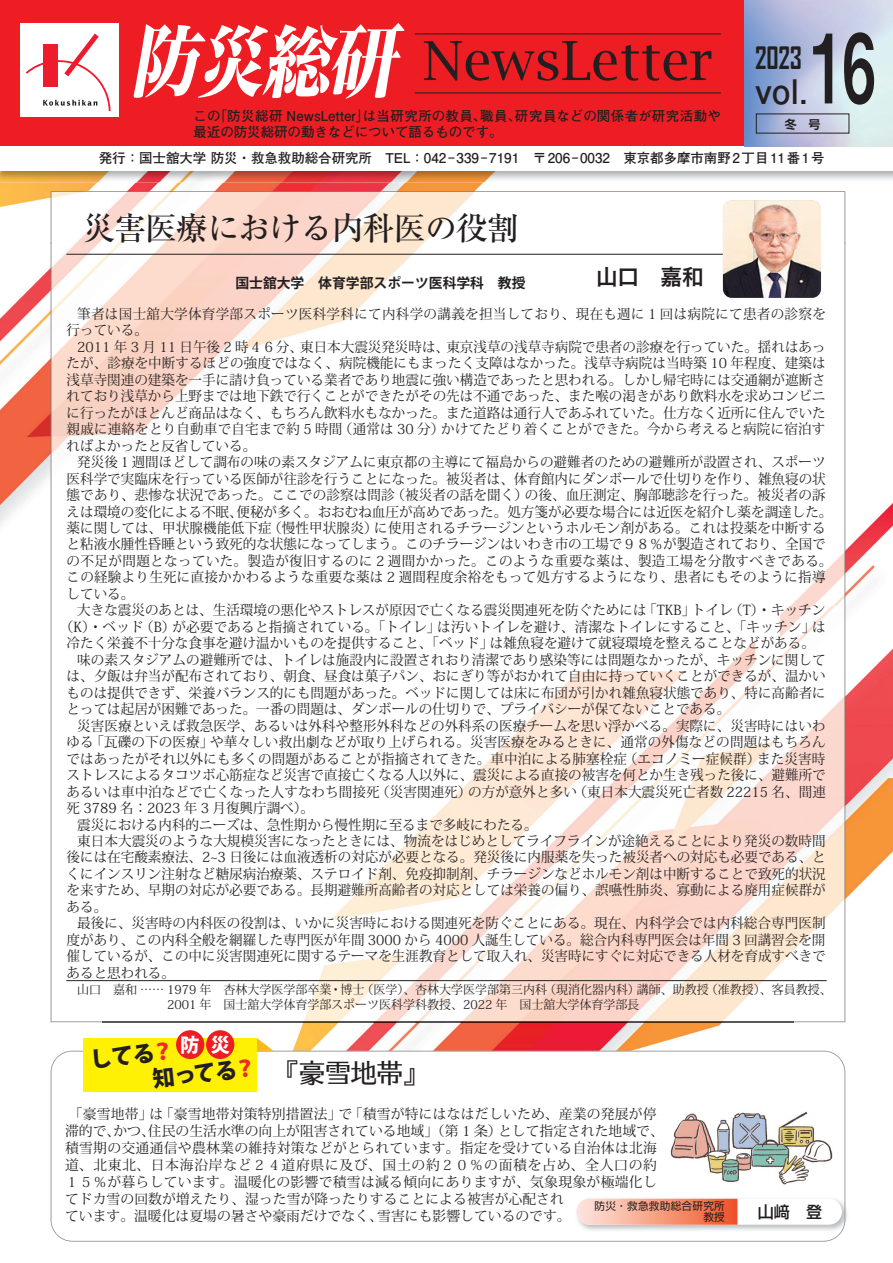
<style>
.page{position:relative;width:893px;height:1263px;background:#fff}
.page>*{position:absolute;margin:0;border:0;box-sizing:border-box;transform-origin:0 0}
.t1{font:700 95.7px "Mi Go MB1 Std De";color:#231f20;scale:.65 1}
.t2{font:54px "Lucida Bright";letter-spacing:-.005em;color:#231f20}
.t3{font:700 33.9px "Futo Go B101 Pro";color:#231f20}
.t4{font:500 31.95px "Ryumin Pro";letter-spacing:-.025em;color:#231f20}
.t5{font:700 29.55px "Agency FB";color:#231f20;scale:.88 1}
.t6{font:26.55px "UD Typos 510 Std";color:#231f20}
.t7{font:800 22.35px/25.5px "Koz Go Pro";color:#231f20}
.t8{font:21.75px "Hira Kaku Pro N W6";color:#231f20}
.t9{font:800 19.2px "Koz Go Pro";color:#fff}
.t10{font:500 16.05px "Shin Go Pro";color:#231f20}
.t11{font:13.8px/16.5px "Koz Min Pr 6 N";letter-spacing:.005em;color:#231f20}
.t12{font:13.8px/16.5px "Koz Min Pr 6 N";letter-spacing:.025em;color:#231f20}
.t13{font:700 13.8px "Koz Go Pro";color:#231f20}
.t14{font:700 13.5px/15.9px "Futo Go B101 Pro";letter-spacing:-.005em;color:#231f20}
.t15{font:12.15px/15.5px "Koz Min Pr 6 N";color:#231f20}
.t16{font:700 12px "Shin Go Pro De";color:#231f20}
.t17{font:10.65px/11.1px "Shin Go Pro";letter-spacing:.025em;color:#231f20;text-align:right}
.s1{font-family:"Hira Min Std N W8";font-style:italic;font-size:78.6px;color:#fff}
.s2{color:#ee2928}
</style>
<div class="page">
<img style="left:0;top:0;width:893px;height:1051px">
<div style="left:0;top:0;width:744px;height:147px;background:#ee1d23"></div>
<hr style="left:415px;top:92px;width:306px;height:1px;background:#231f20">
<hr style="left:415px;top:33px;width:306px;height:1px;background:#231f20">
<svg style="left:21px;top:23px;width:98px;height:94px;background:#f9e0e2"></svg>
<img style="left:0;top:144px;width:893px;height:38px">
<img style="left:0;top:144px;width:744px;height:3px">
<div style="left:0;top:147px;width:893px;height:24px;background:#fff"></div>
<svg style="left:51px;top:1051px;width:794px;height:190px"></svg>
<svg style="left:257px;top:1038px;width:16px;height:13px"></svg>
<div style="left:84px;top:1038px;width:173px;height:53px;background:#fff101"></div>
<div style="left:176px;top:1030px;width:28px;height:29px;background:#ee1d23;border-radius:50%"></div>
<div style="left:206px;top:1030px;width:28px;height:29px;background:#ee1d23;border-radius:50%"></div>
<img style="left:845px;top:1197px;width:2px;height:26px">
<img style="left:575px;top:1197px;width:265px;height:35px">
<img style="left:840px;top:1197px;width:5px;height:35px">
<div style="left:577px;top:1199px;width:265px;height:26px;background:#fff;border-radius:13px"></div>
<svg style="left:577px;top:1199px;width:160px;height:26px;background:#f69f84"></svg>
<img style="left:665px;top:1100px;width:172px;height:95px">
<img style="left:104px;top:244px;width:688px;height:777px">
<img style="left:51px;top:244px;width:53px;height:778px">
<img style="left:792px;top:244px;width:53px;height:778px">
<img style="left:103px;top:1021px;width:690px;height:2px">
<img style="left:51px;top:192px;width:794px;height:52px">
<hr style="left:66px;top:254px;width:691px;height:1px;background:#231f20">
<img style="left:723px;top:200px;width:98px;height:98px">
<hr style="left:66px;top:980px;width:761px;height:1px;background:#231f20">
<h2 class="t2" style="left:130px;top:30px;width:585px"><span class="s1">防災総研</span> NewsLetter</h2>
<p class="t14" style="left:194px;top:106px;width:529px">この「防災総研 NewsLetter」は当研究所の教員、職員、研究員などの関係者が研究活動や最近の防災総研の動きなどについて語るものです。</p>
<p class="t14" style="left:99px;top:148px;width:727px">発行：国士舘大学 防災・救急救助総合研究所　TEL：042-339-7191　〒206-0032　東京都多摩市南野2丁目11番1号</p>
<h1 class="t1" style="left:810px;top:-4px;width:103px">16</h1>
<h3 class="t5" style="left:755px;top:39px;width:55px">2023</h3>
<h3 class="t3" style="left:755px;top:64px;width:54px">vol.</h3>
<p class="t16" style="left:785px;top:114px;width:37px">冬　号</p>
<h3 class="t4" style="left:83px;top:203px;width:438px">災害医療における内科医の役割</h3>
<p class="t13" style="left:235px;top:274px;width:292px">国士舘大学　体育学部スポーツ医科学科　教授</p>
<h3 class="t8" style="left:596px;top:257px;width:109px">山口　嘉和</h3>
<p class="t12" style="left:67px;top:306px;width:761px;text-indent:11px">筆者は国士舘大学体育学部スポーツ医科学科にて内科学の講義を担当しており、現在も週に 1 回は病院にて患者の診察を行っている。</p>
<p class="t11" style="left:67px;top:339px;width:761px;text-align:justify;text-indent:11px">2011 年 3 月 11 日午後 2 時４６分、東日本大震災発災時は、東京浅草の浅草寺病院で患者の診療を行っていた。揺れはあったが、診療を中断するほどの強度ではなく、病院機能にもまったく支障はなかった。浅草寺病院は当時築 10 年程度、建築は浅草寺関連の建築を一手に請け負っている業者であり地震に強い構造であったと思われる。しかし帰宅時には交通網が遮断されており浅草から上野までは地下鉄で行くことができたがその先は不通であった、また喉の渇きがあり飲料水を求めコンビニに行ったがほとんど商品はなく、もちろん飲料水もなかった。また道路は通行人であふれていた。仕方なく近所に住んでいた親戚に連絡をとり自動車で自宅まで約 5 時間（通常は 30 分）かけてたどり着くことができた。今から考えると病院に宿泊すればよかったと反省している。</p>
<p class="t11" style="left:67px;top:454px;width:767px;text-indent:11px">発災後１週間ほどして調布の味の素スタジアムに東京都の主導にて福島からの避難者のための避難所が設置され、スポーツ医科学で実臨床を行っている医師が往診を行うことになった。被災者は、体育館内にダンボールで仕切りを作り、雑魚寝の状態であり、悲惨な状況であった。ここでの診察は問診（被災者の話を聞く）の後、血圧測定、胸部聴診を行った。被災者の訴えは環境の変化による不眠、便秘が多く。おおむね血圧が高めであった。処方箋が必要な場合には近医を紹介し薬を調達した。薬に関しては、甲状腺機能低下症（慢性甲状腺炎）に使用されるチラージンというホルモン剤がある。これは投薬を中断すると粘液水腫性昏睡という致死的な状態になってしまう。このチラージンはいわき市の工場で９８％が製造されており、全国での不足が問題となっていた。製造が復旧するのに 2 週間かかった。このような重要な薬は、製造工場を分散すべきである。この経験より生死に直接かかわるような重要な薬は 2 週間程度余裕をもって処方するようになり、患者にもそのように指導している。</p>
<p class="t11" style="left:77px;top:602px;width:750px">大きな震災のあとは、生活環境の悪化やストレスが原因で亡くなる震災関連死を防ぐためには「TKB」トイレ（T）・キッチン</p>
<p class="t11" style="left:60px;top:619px;width:767px">（K）・ベッド（B）が必要であると指摘されている。「トイレ」は汚いトイレを避け、清潔なトイレにすること、「キッチン」は</p>
<p class="t11" style="left:67px;top:635px;width:750px">冷たく栄養不十分な食事を避け温かいものを提供すること、「ベッド」は雑魚寝を避けて就寝環境を整えることなどがある。</p>
<p class="t11" style="left:77px;top:652px;width:750px">味の素スタジアムの避難所では、トイレは施設内に設置されおり清潔であり感染等には問題なかったが、キッチンに関して</p>
<p class="t11" style="left:67px;top:668px;width:761px">は、夕飯は弁当が配布されており、朝食、昼食は菓子パン、おにぎり等がおかれて自由に持っていくことができるが、温かい</p>
<p class="t11" style="left:67px;top:685px;width:761px">ものは提供できず、栄養バランス的にも問題があった。ベッドに関しては床に布団が引かれ雑魚寝状態であり、特に高齢者に</p>
<p class="t11" style="left:67px;top:701px;width:665px">とっては起居が困難であった。一番の問題は、ダンボールの仕切りで、プライバシーが保てないことである。</p>
<p class="t11" style="left:77px;top:718px;width:750px">災害医療といえば救急医学、あるいは外科や整形外科などの外科系の医療チームを思い浮かべる。実際に、災害時にはいわ</p>
<p class="t11" style="left:67px;top:734px;width:760px">ゆる「瓦礫の下の医療」や華々しい救出劇などが取り上げられる。災害医療をみるときに、通常の外傷などの問題はもちろん</p>
<p class="t11" style="left:67px;top:751px;width:760px">ではあったがそれ以外にも多くの問題があることが指摘されてきた。車中泊による肺塞栓症（エコノミー症候群）また災害時</p>
<p class="t11" style="left:67px;top:767px;width:761px">ストレスによるタコツボ心筋症など災害で直接亡くなる人以外に、震災による直接の被害を何とか生き残った後に、避難所で</p>
<p class="t11" style="left:67px;top:783px;width:761px">あるいは車中泊などで亡くなった人すなわち間接死（災害関連死）の方が意外と多い（東日本大震災死亡者数 22215 名、間連</p>
<p class="t11" style="left:67px;top:800px;width:249px">死 3789 名：2023 年 3 月復興庁調べ）。</p>
<p class="t11" style="left:77px;top:816px;width:462px">震災における内科的ニーズは、急性期から慢性期に至るまで多岐にわたる。</p>
<p class="t11" style="left:77px;top:833px;width:750px">東日本大震災のような大規模災害になったときには、物流をはじめとしてライフラインが途絶えることにより発災の数時間</p>
<p class="t11" style="left:67px;top:849px;width:761px">後には在宅酸素療法、2~3 日後には血液透析の対応が必要となる。発災後に内服薬を失った被災者への対応も必要である、と</p>
<p class="t11" style="left:67px;top:866px;width:761px">くにインスリン注射など糖尿病治療薬、ステロイド剤、免疫抑制剤、チラージンなどホルモン剤は中断することで致死的状況</p>
<p class="t11" style="left:67px;top:882px;width:761px">を来すため、早期の対応が必要である。長期避難所高齢者の対応としては栄養の偏り、誤嚥性肺炎、寡動による廃用症候群が</p>
<p class="t11" style="left:67px;top:899px;width:42px">ある。</p>
<p class="t11" style="left:77px;top:915px;width:750px">最後に、災害時の内科医の役割は、いかに災害時における関連死を防ぐことにある。現在、内科学会では内科総合専門医制</p>
<p class="t11" style="left:67px;top:932px;width:760px">度があり、この内科全般を網羅した専門医が年間 3000 から 4000 人誕生している。総合内科専門医会は年間 3 回講習会を開</p>
<p class="t11" style="left:67px;top:948px;width:761px">催しているが、この中に災害関連死に関するテーマを生涯教育として取入れ、災害時にすぐに対応できる人材を育成すべきで</p>
<p class="t11" style="left:67px;top:965px;width:110px">あると思われる。</p>
<p class="t15" style="left:167px;top:982px;width:666px;text-indent:-90px">山口　嘉和 …… 1979 年　杏林大学医学部卒業・博士（医学）、杏林大学医学部第三内科（現消化器内科）講師、助教授（准教授）、客員教授、<br>2001 年　国士舘大学体育学部スポーツ医科学科教授、2022 年　国士舘大学体育学部長</p>
<h3 class="t9" style="left:180px;top:1032px;width:51px">防 災</h3>
<h3 class="t7" style="left:149px;top:1042px;width:106px;text-indent:-61px;rotate:-6deg">してる<span class="s2">？<br></span>知ってる<span class="s2">？</span></h3>
<h3 class="t6" style="left:273px;top:1051px;width:158px">『豪雪地帯』</h3>
<p class="t11" style="left:65px;top:1105px;width:600px;line-height:17px">「豪雪地帯」は「豪雪地帯対策特別措置法」で「積雪が特にはなはだしいため、産業の発展が停滞的で、かつ、住民の生活水準の向上が阻害されている地域」（第 1 条）として指定された地域で、積雪期の交通通信や農林業の維持対策などがとられています。指定を受けている自治体は北海道、北東北、日本海沿岸など２４道府県に及び、国土の約２０％の面積を占め、全人口の約１５％が暮らしています。温暖化の影響で積雪は減る傾向にありますが、気象現象が極端化してドカ雪の回数が増えたり、湿った雪が降ったりすることによる被害が心配され<br>ています。温暖化は夏場の暑さや豪雨だけでなく、雪害にも影響しているのです。</p>
<p class="t17" style="left:594px;top:1199px;width:132px">防災・救急救助総合研究所教授</p>
<p class="t10" style="left:758px;top:1199px;width:66px">山﨑　登</p>
</div>
